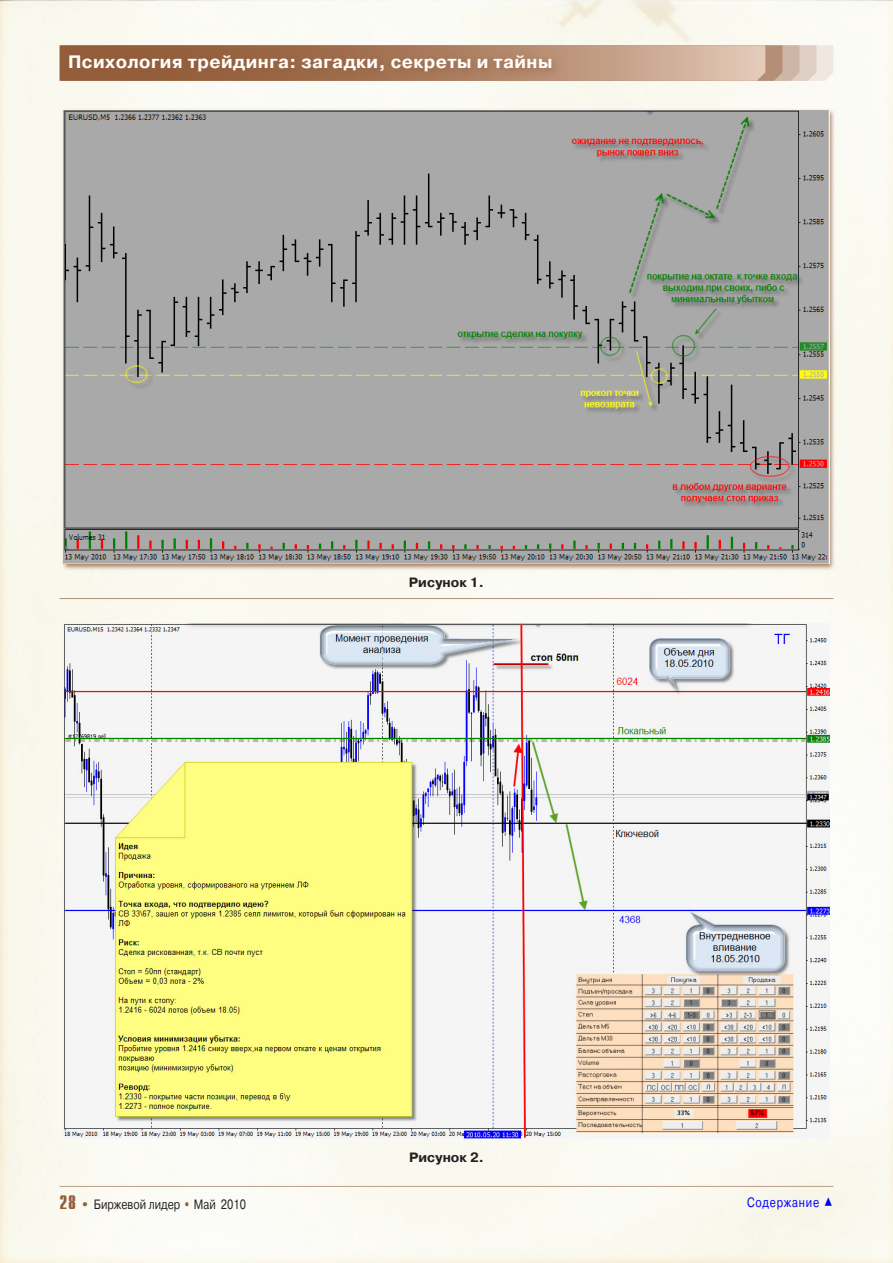
<style>
.page{position:relative;width:893px;height:1263px;background:#faf9f0}
.page>*{position:absolute;margin:0;border:0;box-sizing:border-box;transform-origin:0 0}
.t1{font:700 18px "Pragmatica C";letter-spacing:.025em;color:#fff}
.t2{font:13.5px "Pragmatica C";color:#231f20;scale:.8 1}
.t3{font:700 13.5px "Pragmatica C";color:#231f20}
.t4{font:13.5px "Pragmatica C";letter-spacing:.07em;color:#00f;scale:.8 1}
.s1{font-family:"Compact C";font-weight:700;font-size:19.5px;color:#935d3a}
.s2{font-family:"Compact C";font-weight:700;font-size:16.5px;color:#935d3a}
</style>
<div class="page">
<hr style="left:60px;top:1186px;width:773px;height:1px;background:#be9e89">
<svg style="left:60px;top:45px;width:773px;height:36px;background:#c8a791"></svg>
<div style="left:62px;top:49px;width:500px;height:34px;background:#935d3a;opacity:.75"></div>
<div style="left:61px;top:108px;width:775px;height:462px;background:#935d3a;opacity:.75"></div>
<img style="left:64px;top:111px;width:765px;height:453px">
<hr style="left:60px;top:598px;width:773px;height:1px;background:#b48e75">
<img style="left:64px;top:624px;width:765px;height:514px">
<svg style="left:825px;top:1197px;width:7px;height:9px"></svg>
<p class="t1" style="left:68px;top:52px;width:486px">Психология трейдинга: загадки, секреты и тайны</p>
<p class="t3" style="left:409px;top:575px;width:77px">Рисунок 1.</p>
<p class="t3" style="left:409px;top:1149px;width:76px">Рисунок 2.</p>
<p class="t2" style="left:60px;top:1196px;width:235px"><span class="s1">28</span> <span class="s2">•</span> Биржевой лидер <span class="s2">•</span> Май 2010</p>
<p class="t4" style="left:747px;top:1194px;width:92px">Содержание</p>
</div>
